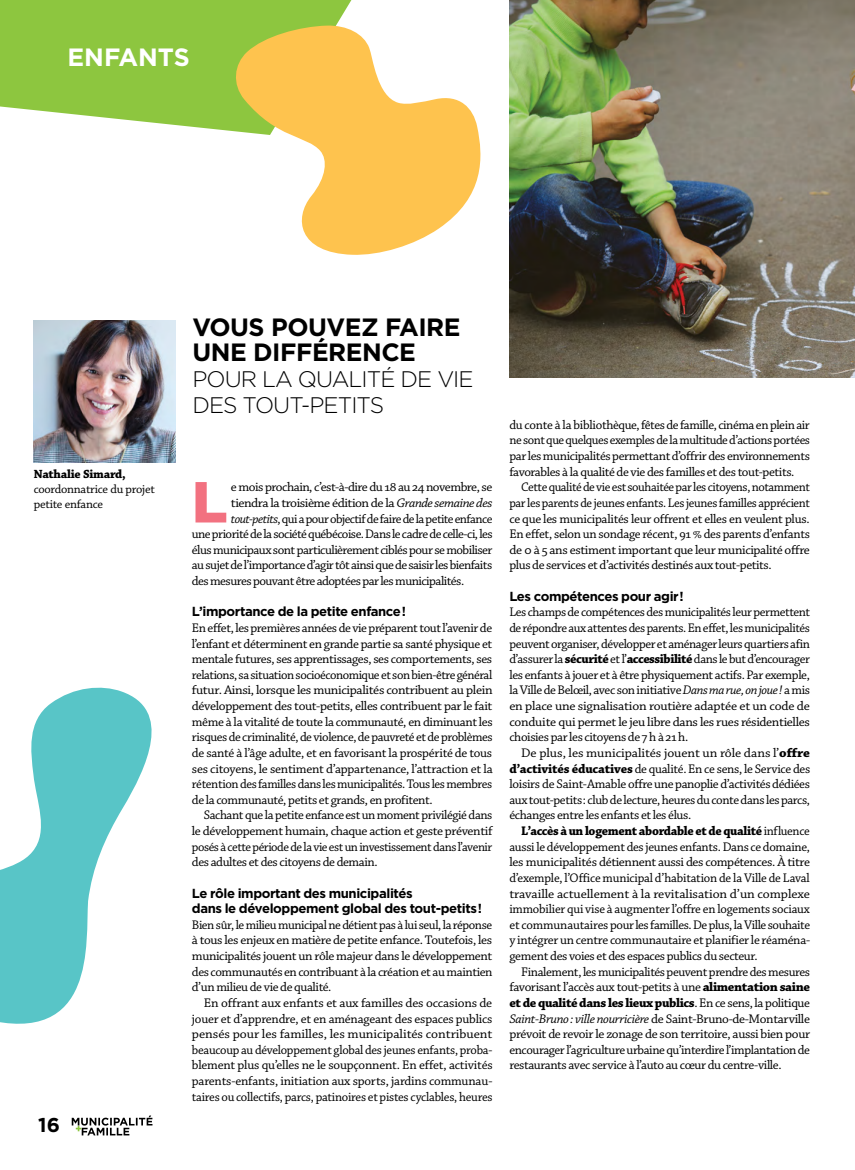
<style>
.page{position:relative;width:855px;height:1170px;background:#fff}
.page>*{position:absolute;margin:0;border:0;box-sizing:border-box;transform-origin:0 0}
.t1{font:900 57.75px "Gotham";color:#f27180}
.t2{font:700 25px/25px "Gotham";letter-spacing:-.02em;color:#000}
.t3{font:700 25px "Gotham";color:#fff}
.t4{font:300 22.5px/26.2px "Gotham";letter-spacing:-.04em;color:#000}
.t5{font:700 20px "Gotham";color:#000}
.t6{font:13.12px/15.6px "Chaparral Pro";letter-spacing:-.03em;color:#000;text-align:justify}
.t7{font:13.12px/15.6px "Chaparral Pro";letter-spacing:-.03em;color:#000;text-align:justify;scale:1.05 1}
.t8{font:700 13.12px/15.6px "Gotham";letter-spacing:-.03em;color:#000}
.t9{font:13.12px "Chaparral Pro";letter-spacing:-.03em;color:#000;scale:1.04 1}
.t10{font:12.5px/15px "Chaparral Pro";letter-spacing:-.02em;color:#000}
.t11{font:700 12.5px "Chaparral Pro";letter-spacing:-.02em;color:#000}
.s1{font-style:italic}
.s2{font-weight:700}
</style>
<div class="page">
<svg style="left:0;top:0;width:351px;height:131px;background:#97cb50"></svg>
<img style="left:34px;top:321px;width:141px;height:142px">
<svg style="left:232px;top:25px;width:249px;height:230px;fill:#fec34e"></svg>
<svg style="left:0;top:687px;width:152px;height:337px;fill:#58c5c7"></svg>
<img style="left:510px;top:0;width:345px;height:378px">
<svg style="left:72px;top:1115px;width:80px;height:20px"></svg>
<h2 class="t3" style="left:68px;top:42px;width:124px">ENFANTS</h2>
<p class="t11" style="left:34px;top:467px;width:94px">Nathalie Simard,</p>
<p class="t10" style="left:34px;top:482px;width:123px">coordonnatrice du projet petite enfance</p>
<h3 class="t5" style="left:38px;top:1113px;width:23px">16</h3>
<h2 class="t2" style="left:192px;top:314px;width:270px">VOUS POUVEZ FAIRE<br>UNE DIFFÉRENCE</h2>
<h3 class="t4" style="left:192px;top:366px;width:283px">POUR LA QUALITÉ DE VIE<br>DES TOUT-PETITS</h3>
<h1 class="t1" style="left:192px;top:469px;width:37px">L</h1>
<p class="t6" style="left:231px;top:480px;width:263px">e mois prochain, c’est-à-dire du 18 au 24 novembre, se</p>
<p class="t9" style="left:231px;top:495px;width:253px">tiendra la troisième édition de la <span class="s1">Grande semaine des</span></p>
<p class="t6" style="left:231px;top:511px;width:263px"><span class="s1">tout-petits</span>, qui a pour objectif de faire de la petite enfance</p>
<p class="t6" style="left:192px;top:527px;width:302px">une priorité de la société québécoise. Dans le cadre de celle-ci, les</p>
<p class="t6" style="left:192px;top:542px;width:302px">élus municipaux sont particulièrement ciblés pour se mobiliser</p>
<p class="t6" style="left:192px;top:558px;width:302px">au sujet de l’importance d’agir tôt ainsi que de saisir les bienfaits</p>
<p class="t6" style="left:192px;top:574px;width:274px">des mesures pouvant être adoptées par les municipalités.</p>
<p class="t8" style="left:192px;top:603px;width:216px">L’importance de la petite enfance!</p>
<p class="t6" style="left:192px;top:620px;width:302px">En effet, les premières années de vie préparent tout l’avenir de l’enfant et déterminent en grande partie sa santé physique et mentale futures, ses apprentissages, ses comportements, ses relations, sa situation socioéconomique et son bien-être général futur. Ainsi, lorsque les municipalités contribuent au plein développement des tout-petits, elles contribuent par le fait même à la vitalité de toute la communauté, en diminuant les risques de criminalité, de violence, de pauvreté et de problèmes de santé à l’âge adulte, et en favorisant la prospérité de tous ses citoyens, le sentiment d’appartenance, l’attraction et la rétention des familles dans les municipalités. Tous les membres de la communauté, petits et grands, en profitent.</p>
<p class="t6" style="left:192px;top:808px;width:302px;text-indent:12px">Sachant que la petite enfance est un moment privilégié dans le développement humain, chaque action et geste préventif posés à cette période de la vie est un investissement dans l’avenir des adultes et des citoyens de demain.</p>
<p class="t8" style="left:192px;top:885px;width:292px">Le rôle important des municipalités<br>dans le développement global des tout-petits!</p>
<p class="t6" style="left:192px;top:917px;width:302px">Bien sûr, le milieu municipal ne détient pas à lui seul, la réponse à tous les enjeux en matière de petite enfance. Toutefois, les municipalités jouent un rôle majeur dans le développement des communautés en contribuant à la création et au maintien d’un milieu de vie de qualité.</p>
<p class="t6" style="left:192px;top:995px;width:302px;text-indent:12px">En offrant aux enfants et aux familles des occasions de jouer et d’apprendre, et en aménageant des espaces publics pensés pour les familles, les municipalités contribuent beaucoup au développement global des jeunes enfants, proba&shy;blement plus qu’elles ne le soupçonnent. En effet, activités parents-enfants, initiation aux sports, jardins communau&shy;taires ou collectifs, parcs, patinoires et pistes cyclables, heures</p>
<p class="t6" style="left:509px;top:417px;width:302px">du conte à la bibliothèque, fêtes de famille, cinéma en plein air ne sont que quelques exemples de la multitude d’actions portées par les municipalités permettant d’offrir des environnements favorables à la qualité de vie des familles et des tout-petits.</p>
<p class="t6" style="left:509px;top:480px;width:302px;text-indent:12px">Cette qualité de vie est souhaitée par les citoyens, notamment par les parents de jeunes enfants. Les jeunes familles apprécient ce que les municipalités leur offrent et elles en veulent plus.<br>En effet, selon un sondage récent, 91 % des parents d’enfants de 0 à 5 ans estiment important que leur municipalité offre plus de services et d’activités destinés aux tout-petits.</p>
<p class="t8" style="left:509px;top:588px;width:176px">Les compétences pour agir!</p>
<p class="t6" style="left:509px;top:605px;width:302px">Les champs de compétences des municipalités leur permettent de répondre aux attentes des parents. En effet, les municipalités peuvent organiser, développer et aménager leurs quartiers afin d’assurer la <span class="s2">sécurité</span> et l’<span class="s2">accessibilité</span> dans le but d’encourager les enfants à jouer et à être physiquement actifs. Par exemple, la Ville de Belœil, avec son initiative <span class="s1">Dans ma rue, on joue!</span> a mis en place une signalisation routière adaptée et un code de conduite qui permet le jeu libre dans les rues résidentielles choisies par les citoyens de 7 h à 21 h.</p>
<p class="t7" style="left:509px;top:745px;width:288px;text-indent:12px">De plus, les municipalités jouent un rôle dans l’<span class="s2">offre d’activités éducatives</span> de qualité. En ce sens, le Service des loisirs de Saint-Amable offre une panoplie d’activités dédiées aux tout-petits: club de lecture, heures du conte dans les parcs, échanges entre les enfants et les élus.</p>
<p class="t6" style="left:509px;top:824px;width:302px;text-indent:12px"><span class="s2">L’accès à un logement abordable et de qualité</span> influence aussi le développement des jeunes enfants. Dans ce domaine, les municipalités détiennent aussi des compétences. À titre d’exemple, l’Office municipal d’habitation de la Ville de Laval travaille actuellement à la revitalisation d’un complexe immobilier qui vise à augmenter l’offre en logements sociaux et communautaires pour les familles. De plus, la Ville souhaite y intégrer un centre communautaire et planifier le réaména&shy;gement des voies et des espaces publics du secteur.</p>
<p class="t6" style="left:509px;top:964px;width:302px;text-indent:12px">Finalement, les municipalités peuvent prendre des mesures favorisant l’accès aux tout-petits à une <span class="s2">alimentation saine et de qualité dans les lieux publics</span>. En ce sens, la politique <span class="s1">Saint-Bruno: ville nourricière</span> de Saint-Bruno-de-Montarville prévoit de revoir le zonage de son territoire, aussi bien pour encourager l’agriculture urbaine qu’interdire l’implantation de restaurants avec service à l’auto au cœur du centre-ville.</p>
</div>
